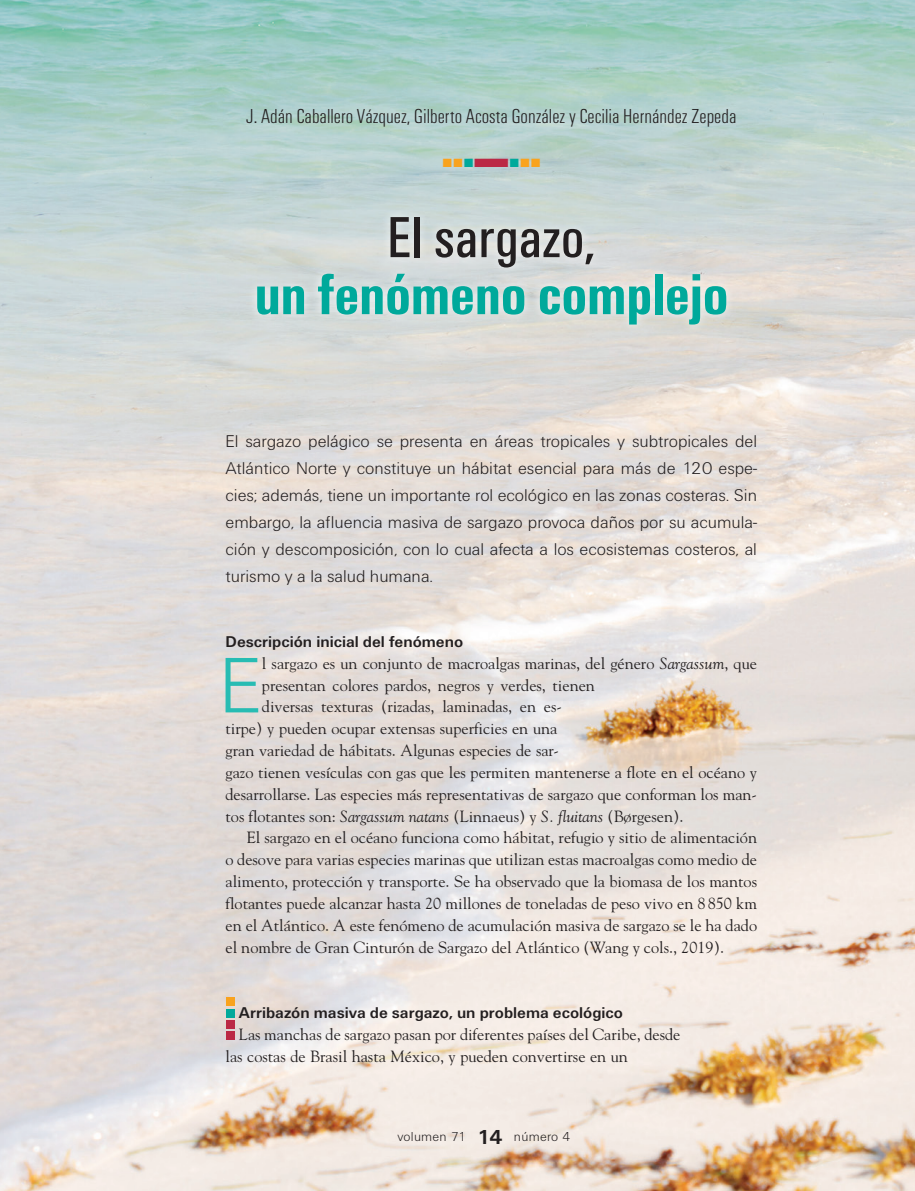
<style>
.page{position:relative;width:915px;height:1191px;background:#fff}
.page>*{position:absolute;margin:0;border:0;box-sizing:border-box;transform-origin:0 0}
._02_Normal_Capitular{font:300 81.6px "Unitus T";color:#27bcb3}
._01_Titulo_Color_Azu{font:700 condensed 60px "Unitus T";color:#00a99b}
._01_Titulo_Negro{font:condensed 60px "Unitus T";color:#231f20}
._00_AUTOR{font:300 condensed 21px "Unitus T";color:#231f20}
._00_Entrada_Balazo{font:300 17.7px/27px "Unitus T";color:#231f20;text-align:justify}
._02_Normal_Sin{font:16.2px/21.9px "Goudy";color:#231f20;text-align:justify}
._02_Normal_Capitular-2{font:16.2px "Goudy";color:#231f20}
._01_Subtitulo1{font:700 16.2px "Unitus T";color:#231f20}
._00_Entrada_Balazo-2{font:300 13.5px "Unitus T";letter-spacing:.02em;color:#231f20}
._00_AUTOR-2{font:12px "Zapf Dingbats ITC";color:#f9a31e}
.s1{color:#00a99b}
.s2{color:#bb2945}
.s3{font-style:italic}
.s4{font-weight:700;font-size:21px}
</style>
<div class="page">
<img style="left:0;top:0;width:914px;height:1191px">
<div style="left:247px;top:207px;width:488px;height:127px;background:#fff;opacity:.75"></div>
<div style="left:226px;top:1031px;width:9px;height:9px;background:#bb2945"></div>
<div style="left:226px;top:1020px;width:9px;height:8px;background:#bb2945"></div>
<div style="left:226px;top:1009px;width:9px;height:8px;background:#00a99b"></div>
<div style="left:226px;top:997px;width:9px;height:9px;background:#f9a31e"></div>
<p class="_00_AUTOR" style="left:246px;top:104px;width:491px">J. Adán Caballero Vázquez, Gilberto Acosta González y Cecilia Hernández Zepeda</p>
<p class="_00_AUTOR-2" style="left:442px;top:157px;width:99px">■■<span class="s1">■</span><span class="s2">■</span><span class="s1">■</span>■■</p>
<p class="_01_Titulo_Negro" style="left:387px;top:202px;width:210px">El sargazo,</p>
<p class="_01_Titulo_Color_Azu" style="left:254px;top:259px;width:475px">un fenómeno complejo</p>
<p class="_00_Entrada_Balazo" style="left:225px;top:427px;width:533px">El sargazo pelágico se presenta en áreas tropicales y subtropicales del Atlántico Norte y constituye un hábitat esencial para más de 120 espe&shy;cies; además, tiene un importante rol ecológico en las zonas costeras. Sin embargo, la afluencia masiva de sargazo provoca daños por su acumula&shy;ción y descomposición, con lo cual afecta a los ecosistemas costeros, al turismo y a la salud humana.</p>
<p class="_01_Subtitulo1" style="left:225px;top:632px;width:239px">Descripción inicial del fenómeno</p>
<p class="_02_Normal_Capitular" style="left:219px;top:637px;width:45px">E</p>
<p class="_02_Normal_Capitular-2" style="left:262px;top:653px;width:496px">l sargazo es un conjunto de macroalgas marinas, del género <span class="s3">Sargassum</span>, que</p>
<p class="_02_Normal_Capitular-2" style="left:262px;top:675px;width:334px">presentan colores pardos, negros y verdes, tienen</p>
<p class="_02_Normal_Capitular-2" style="left:262px;top:696px;width:301px">diversas texturas (rizadas, laminadas, en es-</p>
<p class="_02_Normal_Capitular-2" style="left:225px;top:718px;width:333px">tirpe) y pueden ocupar extensas superficies en una</p>
<p class="_02_Normal_Capitular-2" style="left:225px;top:740px;width:335px">gran variedad de hábitats. Algunas especies de sar-</p>
<p class="_02_Normal_Capitular-2" style="left:225px;top:762px;width:533px">gazo tienen vesículas con gas que les permiten mantenerse a flote en el océano y</p>
<p class="_02_Normal_Capitular-2" style="left:225px;top:784px;width:533px">desarrollarse. Las especies más representativas de sargazo que conforman los man-</p>
<p class="_02_Normal_Capitular-2" style="left:225px;top:806px;width:459px">tos flotantes son: <span class="s3">Sargassum natans</span> (Linnaeus) y <span class="s3">S. fluitans</span> (Børgesen).</p>
<p class="_02_Normal_Sin" style="left:225px;top:826px;width:533px;text-indent:21px">El sargazo en el océano funciona como hábitat, refugio y sitio de alimentación o desove para varias especies marinas que utilizan estas macroalgas como medio de alimento, protección y transporte. Se ha observado que la biomasa de los mantos flotantes puede alcanzar hasta 20 millones de toneladas de peso vivo en 8 850 km en el Atlántico. A este fenómeno de acumulación masiva de sargazo se le ha dado el nombre de Gran Cinturón de Sargazo del Atlántico (Wang y cols., 2019).</p>
<p class="_01_Subtitulo1" style="left:239px;top:1003px;width:385px">Arribazón masiva de sargazo, un problema ecológico</p>
<p class="_02_Normal_Sin" style="left:225px;top:1022px;width:456px;text-indent:13px">Las manchas de sargazo pasan por diferentes países del Caribe, desde las costas de Brasil hasta México, y pueden convertirse en un</p>
<p class="_00_Entrada_Balazo-2" style="left:397px;top:1128px;width:175px">volumen 71 <span class="s4">14</span> número 4</p>
<p class="_00_Entrada_Balazo-2" style="left:405px;top:1128px;width:175px">volumen 71 <span class="s4">14</span> número 4</p>
</div>
